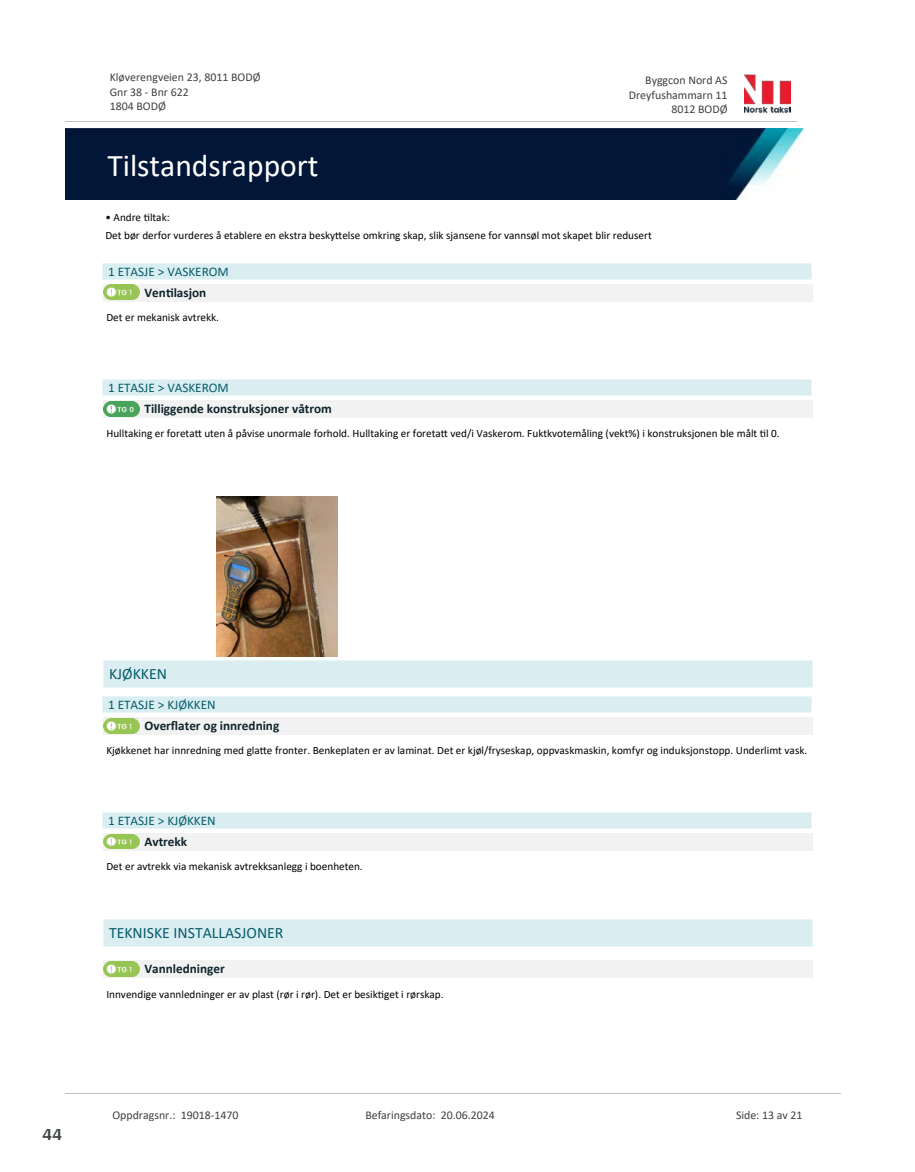
<style>
.page{position:relative;width:915px;height:1172px;background:#fff}
.page>*{position:absolute;margin:0;border:0;box-sizing:border-box;transform-origin:0 0}
.t1{font:31.65px "Calibri";color:#fff}
.t2{font:700 18px "Arya";color:#414749}
.t3{font:15.75px "Calibri";color:#065c69}
.t4{font:700 13.2px "Calibri";color:#0f252c}
.t5{font:13.2px "Calibri";color:#065c69}
.t6{font:11.85px/14.5px "Calibri";color:#404040}
.t7{font:11.25px/17.5px "Calibri";color:#000}
</style>
<div class="page">
<div style="left:104px;top:284px;width:708px;height:17px;background:#f2f2f2"></div>
<svg style="left:107px;top:284px;width:29px;height:1px"></svg>
<img style="left:104px;top:285px;width:35px;height:15px">
<div style="left:103px;top:263px;width:708px;height:16px;background:#daeef2"></div>
<hr style="left:103px;top:263px;width:708px;height:1px;background:#eaf5f7">
<hr style="left:103px;top:279px;width:708px;height:1px;background:#eaf5f7">
<div style="left:104px;top:400px;width:708px;height:17px;background:#f2f2f2"></div>
<svg style="left:107px;top:416px;width:29px;height:1px"></svg>
<img style="left:104px;top:401px;width:35px;height:15px">
<div style="left:103px;top:379px;width:708px;height:16px;background:#daeef2"></div>
<hr style="left:103px;top:379px;width:708px;height:1px;background:#eaf5f7">
<hr style="left:103px;top:395px;width:708px;height:1px;background:#eaf5f7">
<img style="left:216px;top:496px;width:121px;height:160px">
<div style="left:104px;top:660px;width:708px;height:27px;background:#daeef2"></div>
<hr style="left:104px;top:660px;width:708px;height:1px;background:#eaf5f7">
<hr style="left:104px;top:687px;width:708px;height:1px;background:#eaf5f7">
<div style="left:104px;top:717px;width:708px;height:18px;background:#f2f2f2"></div>
<svg style="left:107px;top:733px;width:29px;height:1px"></svg>
<img style="left:104px;top:718px;width:35px;height:15px">
<div style="left:103px;top:697px;width:708px;height:16px;background:#daeef2"></div>
<hr style="left:103px;top:696px;width:708px;height:1px;background:#eaf5f7">
<hr style="left:103px;top:712px;width:708px;height:1px;background:#eaf5f7">
<div style="left:104px;top:833px;width:708px;height:18px;background:#f2f2f2"></div>
<img style="left:104px;top:834px;width:35px;height:15px">
<div style="left:103px;top:813px;width:708px;height:16px;background:#daeef2"></div>
<hr style="left:103px;top:812px;width:708px;height:1px;background:#eaf5f7">
<hr style="left:103px;top:828px;width:708px;height:1px;background:#eaf5f7">
<div style="left:104px;top:920px;width:708px;height:26px;background:#daeef2"></div>
<hr style="left:104px;top:920px;width:708px;height:1px;background:#eaf5f7">
<hr style="left:104px;top:946px;width:708px;height:1px;background:#eaf5f7">
<div style="left:104px;top:961px;width:708px;height:17px;background:#f2f2f2"></div>
<svg style="left:107px;top:976px;width:29px;height:1px"></svg>
<img style="left:104px;top:961px;width:35px;height:15px">
<img style="left:744px;top:74px;width:46px;height:40px">
<hr style="left:65px;top:121px;width:731px;height:1px;background:#c0c0c0">
<img style="left:65px;top:129px;width:738px;height:71px">
<hr style="left:65px;top:1093px;width:775px;height:1px;background:#c0c0c0">
<p class="t6" style="left:110px;top:70px;width:152px">Kløverengveien 23, 8011 BODØ<br>Gnr 38 - Bnr 622<br>1804 BODØ</p>
<p class="t6" style="left:645px;top:73px;width:84px">Byggcon Nord AS</p>
<p class="t6" style="left:628px;top:87px;width:100px">Dreyfushammarn 11</p>
<p class="t6" style="left:671px;top:102px;width:58px">8012 BODØ</p>
<h1 class="t1" style="left:107px;top:143px;width:213px">Tilstandsrapport</h1>
<p class="t7" style="left:105px;top:208px;width:547px">• Andre 琀椀ltak:<br>Det bør derfor vurderes å etablere en ekstra besky琀琀else omkring skap, slik sjansene for vannsøl mot skapet blir redusert</p>
<p class="t5" style="left:108px;top:262px;width:122px">1 ETASJE &gt; VASKEROM</p>
<p class="t4" style="left:144px;top:283px;width:63px">Ven琀椀lasjon</p>
<p class="t7" style="left:106px;top:308px;width:114px">Det er mekanisk avtrekk.</p>
<p class="t5" style="left:108px;top:378px;width:122px">1 ETASJE &gt; VASKEROM</p>
<p class="t4" style="left:144px;top:399px;width:189px">Tilliggende konstruksjoner våtrom</p>
<p class="t7" style="left:106px;top:424px;width:674px">Hulltaking er foreta琀琀 uten å påvise unormale forhold. Hulltaking er foreta琀琀 ved/i Vaskerom. Fuktkvotemåling (vekt%) i konstruksjonen ble målt 琀椀l 0.</p>
<h2 class="t2" style="left:43px;top:1123px;width:21px">44</h2>
<h3 class="t3" style="left:109px;top:663px;width:60px">KJØKKEN</h3>
<p class="t5" style="left:108px;top:696px;width:109px">1 ETASJE &gt; KJØKKEN</p>
<p class="t4" style="left:144px;top:716px;width:136px">Over昀氀ater og innredning</p>
<p class="t7" style="left:106px;top:741px;width:702px">Kjøkkenet har innredning med gla琀琀e fronter. Benkeplaten er av laminat. Det er kjøl/fryseskap, oppvaskmaskin, komfyr og induksjonstopp. Underlimt vask.</p>
<p class="t5" style="left:108px;top:812px;width:109px">1 ETASJE &gt; KJØKKEN</p>
<p class="t4" style="left:144px;top:832px;width:44px">Avtrekk</p>
<p class="t7" style="left:106px;top:857px;width:258px">Det er avtrekk via mekanisk avtrekksanlegg i boenheten.</p>
<h3 class="t3" style="left:109px;top:922px;width:176px">TEKNISKE INSTALLASJONER</h3>
<p class="t4" style="left:144px;top:959px;width:82px">Vannledninger</p>
<p class="t7" style="left:106px;top:985px;width:338px">Innvendige vannledninger er av plast (rør i rør). Det er besik琀椀get i rørskap.</p>
<p class="t6" style="left:112px;top:1107px;width:127px">Oppdragsnr.: 19018-1470</p>
<p class="t6" style="left:365px;top:1107px;width:131px">Befaringsdato: 20.06.2024</p>
<p class="t6" style="left:735px;top:1107px;width:68px">Side: 13 av 21</p>
</div>
